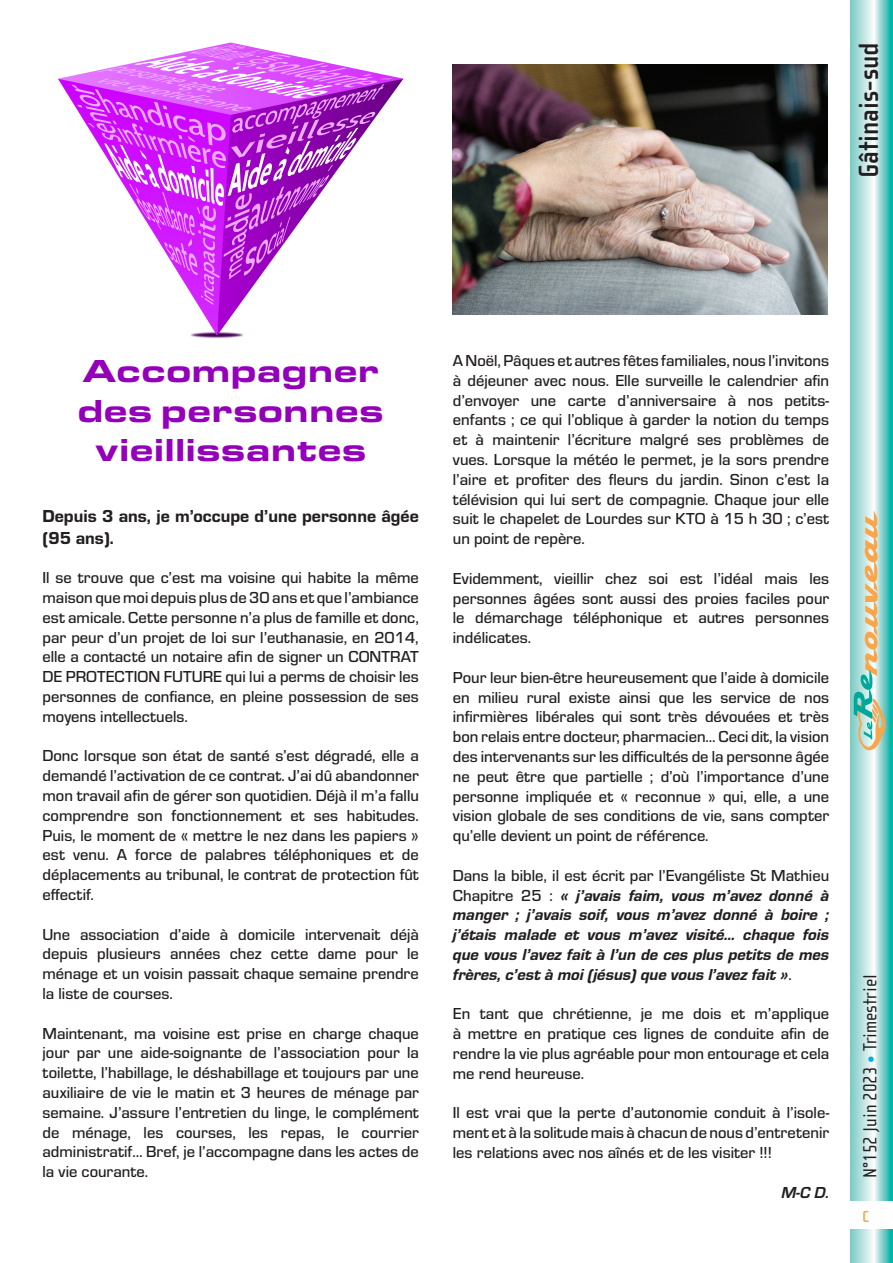
<style>
.page{position:relative;width:893px;height:1263px;background:#fff}
.page>*{position:absolute;margin:0;border:0;box-sizing:border-box;transform-origin:0 0}
.t1{font:900 33px/39.6px "Eurostile Ext";color:#9400b9;text-align:center}
.t2{font:700 28.5px "Cholla Sans OT";color:#231f20}
.t3{font:19.5px "Cholla Sans OT";color:#231f20}
.t4{font:18px/21.6px "Eurostile Hea";color:#231f20}
.t5{font:500 16.5px/19.8px "Eurostile";color:#231f20;text-align:justify}
.t6{font:16.5px/19.8px "Eurostile Hea Ita";color:#231f20;text-align:justify}
.t7{font:italic 700 16.5px "Eurostile";color:#231f20}
.t8{font:700 16.5px "Cholla Sans OT";color:#f9a64a}
.s1{font-family:"Eurostile";font-weight:500}
.s2{color:#00aeef}
</style>
<div class="page">
<svg style="left:850px;top:0;width:43px;height:1263px;background:#95d9d4"></svg>
<svg style="left:854px;top:510px;width:33px;height:242px;background:#b0ceb8"></svg>
<div style="left:850px;top:1201px;width:43px;height:28px;background:#fff"></div>
<img style="left:191px;top:336px;width:52px;height:3px">
<img style="left:58px;top:79px;width:159px;height:257px">
<img style="left:217px;top:79px;width:186px;height:257px">
<svg style="left:72px;top:44px;width:322px;height:261px"></svg>
<img style="left:453px;top:64px;width:375px;height:250px">
<h2 class="t2" style="left:853px;top:178px;width:137px;rotate:-90deg">Gâtinais-sud</h2>
<h1 class="t1" style="left:77px;top:349px;width:308px">Accompagner des personnes vieillissantes</h1>
<p class="t4" style="left:43px;top:504px;width:378px">Depuis 3 ans, je m’occupe d’une personne âgée (95 ans).</p>
<p class="t5" style="left:43px;top:567px;width:378px">Il se trouve que c’est ma voisine qui habite la même maison que moi depuis plus de 30 ans et que l’ambiance est amicale. Cette personne n’a plus de famille et donc, par peur d’un projet de loi sur l’euthanasie, en 2014, elle a contacté un notaire afin de signer un CONTRAT DE PROTECTION FUTURE qui lui a perms de choisir les personnes de confiance, en pleine possession de ses moyens intellectuels.</p>
<p class="t5" style="left:43px;top:745px;width:378px">Donc lorsque son état de santé s’est dégradé, elle a demandé l’activation de ce contrat. J’ai dû abandonner mon travail afin de gérer son quotidien. Déjà il m’a fallu comprendre son fonctionnement et ses habitudes.<br>Puis, le moment de « mettre le nez dans les papiers » est venu. A force de palabres téléphoniques et de déplacements au tribunal, le contrat de protection fût effectif.</p>
<p class="t5" style="left:43px;top:923px;width:378px">Une association d’aide à domicile intervenait déjà depuis plusieurs années chez cette dame pour le ménage et un voisin passait chaque semaine prendre la liste de courses.</p>
<p class="t5" style="left:43px;top:1022px;width:378px">Maintenant, ma voisine est prise en charge chaque jour par une aide-soignante de l’association pour la toilette, l’habillage, le déshabillage et toujours par une auxiliaire de vie le matin et 3 heures de ménage par semaine. J’assure l’entretien du linge, le complément de ménage, les courses, les repas, le courrier administratif… Bref, je l’accompagne dans les actes de la vie courante.</p>
<p class="t5" style="left:453px;top:350px;width:378px">A Noël, Pâques et autres fêtes familiales, nous l’invitons à déjeuner avec nous. Elle surveille le calendrier afin d’envoyer une carte d’anniversaire à nos petits&shy;enfants ; ce qui l’oblique à garder la notion du temps et à maintenir l’écriture malgré ses problèmes de vues. Lorsque la météo le permet, je la sors prendre l’aire et profiter des fleurs du jardin. Sinon c’est la télévision qui lui sert de compagnie. Chaque jour elle suit le chapelet de Lourdes sur KTO à 15 h 30 ; c’est un point de repère.</p>
<p class="t5" style="left:453px;top:567px;width:378px">Evidemment, vieillir chez soi est l’idéal mais les personnes âgées sont aussi des proies faciles pour le démarchage téléphonique et autres personnes indélicates.</p>
<p class="t5" style="left:453px;top:666px;width:378px">Pour leur bien-être heureusement que l’aide à domicile en milieu rural existe ainsi que les service de nos infirmières libérales qui sont très dévouées et très bon relais entre docteur, pharmacien… Ceci dit, la vision des intervenants sur les difficultés de la personne âgée ne peut être que partielle ; d’où l’importance d’une personne impliquée et « reconnue » qui, elle, a une vision globale de ses conditions de vie, sans compter qu’elle devient un point de référence.</p>
<p class="t5" style="left:453px;top:864px;width:378px">Dans la bible, il est écrit par l’Evangéliste St Mathieu</p>
<p class="t6" style="left:453px;top:884px;width:378px"><span class="s1">Chapitre 25 :</span> « j’avais faim, vous m’avez donné à manger ; j’avais soif, vous m’avez donné à boire ; j’étais malade et vous m’avez visité… chaque fois que vous l’avez fait à l’un de ces plus petits de mes frères, c’est à moi (jésus) que vous l’avez fait »<span class="s1">.</span></p>
<p class="t5" style="left:453px;top:1003px;width:378px">En tant que chrétienne, je me dois et m’applique à mettre en pratique ces lignes de conduite afin de rendre la vie plus agréable pour mon entourage et cela me rend heureuse.</p>
<p class="t5" style="left:453px;top:1102px;width:378px">Il est vrai que la perte d’autonomie conduit à l’isole&shy;ment et à la solitude mais à chacun de nous d’entretenir les relations avec nos aînés et de les visiter !!!</p>
<p class="t7" style="left:781px;top:1181px;width:49px">M-C D.</p>
<p class="t3" style="left:860px;top:1178px;width:205px;rotate:-90deg">N°152 Juin 2023 <span class="s2">•</span> Trimestriel</p>
<p class="t8" style="left:862px;top:1208px;width:8px">C</p>
</div>
